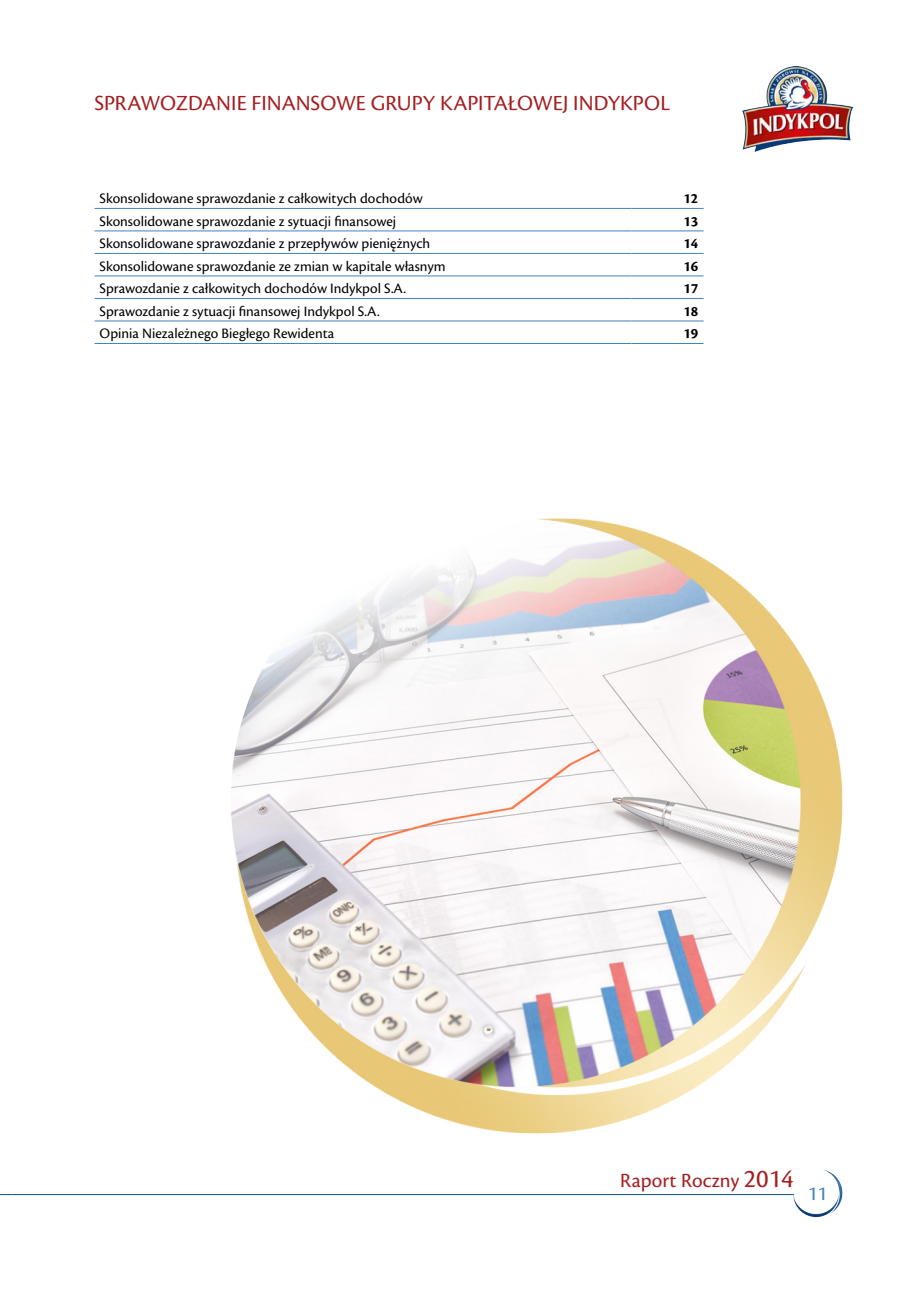
<style>
.page{position:relative;width:919px;height:1289px;background:#fff}
.page>*{position:absolute;margin:0;border:0;box-sizing:border-box;transform-origin:0 0}
.t1{font:22.5px "Cronos Pro";letter-spacing:-.005em;color:#a51f22}
.t2{font:21px "Cronos Pro";color:#a51f22}
.t3{font:21px "Cronos Pro";color:#4182be}
.t4{font:15px "Cronos Pro";color:#000}
.t5{font:700 15px "Cronos Pro";color:#000}
.s1{font-size:27px}
</style>
<div class="page">
<svg style="left:0;top:1194px;width:13px;height:1px"></svg>
<hr style="left:13px;top:1194px;width:781px;height:1px;background:#0f4d7c">
<img style="left:742px;top:67px;width:110px;height:84px">
<img style="left:790px;top:1170px;width:53px;height:48px">
<hr style="left:94px;top:208px;width:537px;height:1px;background:#4182be">
<hr style="left:631px;top:208px;width:72px;height:1px;background:#4182be">
<hr style="left:94px;top:231px;width:537px;height:1px;background:#4182be">
<hr style="left:631px;top:231px;width:72px;height:1px;background:#4182be">
<hr style="left:94px;top:253px;width:537px;height:1px;background:#4182be">
<hr style="left:631px;top:253px;width:72px;height:1px;background:#4182be">
<hr style="left:94px;top:276px;width:537px;height:1px;background:#4182be">
<hr style="left:631px;top:276px;width:72px;height:1px;background:#4182be">
<hr style="left:94px;top:298px;width:537px;height:1px;background:#4182be">
<hr style="left:631px;top:298px;width:72px;height:1px;background:#4182be">
<hr style="left:94px;top:321px;width:537px;height:1px;background:#4182be">
<hr style="left:631px;top:321px;width:72px;height:1px;background:#4182be">
<hr style="left:94px;top:343px;width:537px;height:1px;background:#4182be">
<hr style="left:631px;top:343px;width:72px;height:1px;background:#4182be">
<img style="left:231px;top:518px;width:612px;height:616px">
<p class="t1" style="left:94px;top:90px;width:577px">SPRAWOZDANIE FINANSOWE GRUPY KAPITAŁOWEJ INDYKPOL</p>
<p class="t4" style="left:100px;top:190px;width:324px">Skonsolidowane sprawozdanie z całkowitych dochodów</p>
<p class="t5" style="left:683px;top:190px;width:16px">12</p>
<p class="t4" style="left:100px;top:212px;width:298px">Skonsolidowane sprawozdanie z sytuacji finansowej</p>
<p class="t5" style="left:683px;top:212px;width:16px">13</p>
<p class="t4" style="left:100px;top:235px;width:332px">Skonsolidowane sprawozdanie z przepływów pieniężnych</p>
<p class="t5" style="left:683px;top:235px;width:16px">14</p>
<p class="t4" style="left:100px;top:257px;width:347px">Skonsolidowane sprawozdanie ze zmian w kapitale własnym</p>
<p class="t5" style="left:683px;top:257px;width:16px">16</p>
<p class="t4" style="left:100px;top:280px;width:308px">Sprawozdanie z całkowitych dochodów Indykpol S.A.</p>
<p class="t5" style="left:683px;top:280px;width:16px">17</p>
<p class="t4" style="left:100px;top:302px;width:281px">Sprawozdanie z sytuacji finansowej Indykpol S.A.</p>
<p class="t5" style="left:683px;top:302px;width:16px">18</p>
<p class="t4" style="left:100px;top:325px;width:236px">Opinia Niezależnego Biegłego Rewidenta</p>
<p class="t5" style="left:683px;top:325px;width:16px">19</p>
<h2 class="t2" style="left:620px;top:1168px;width:175px">Raport Roczny <span class="s1">2014</span></h2>
<h2 class="t3" style="left:807px;top:1180px;width:21px">11</h2>
</div>
